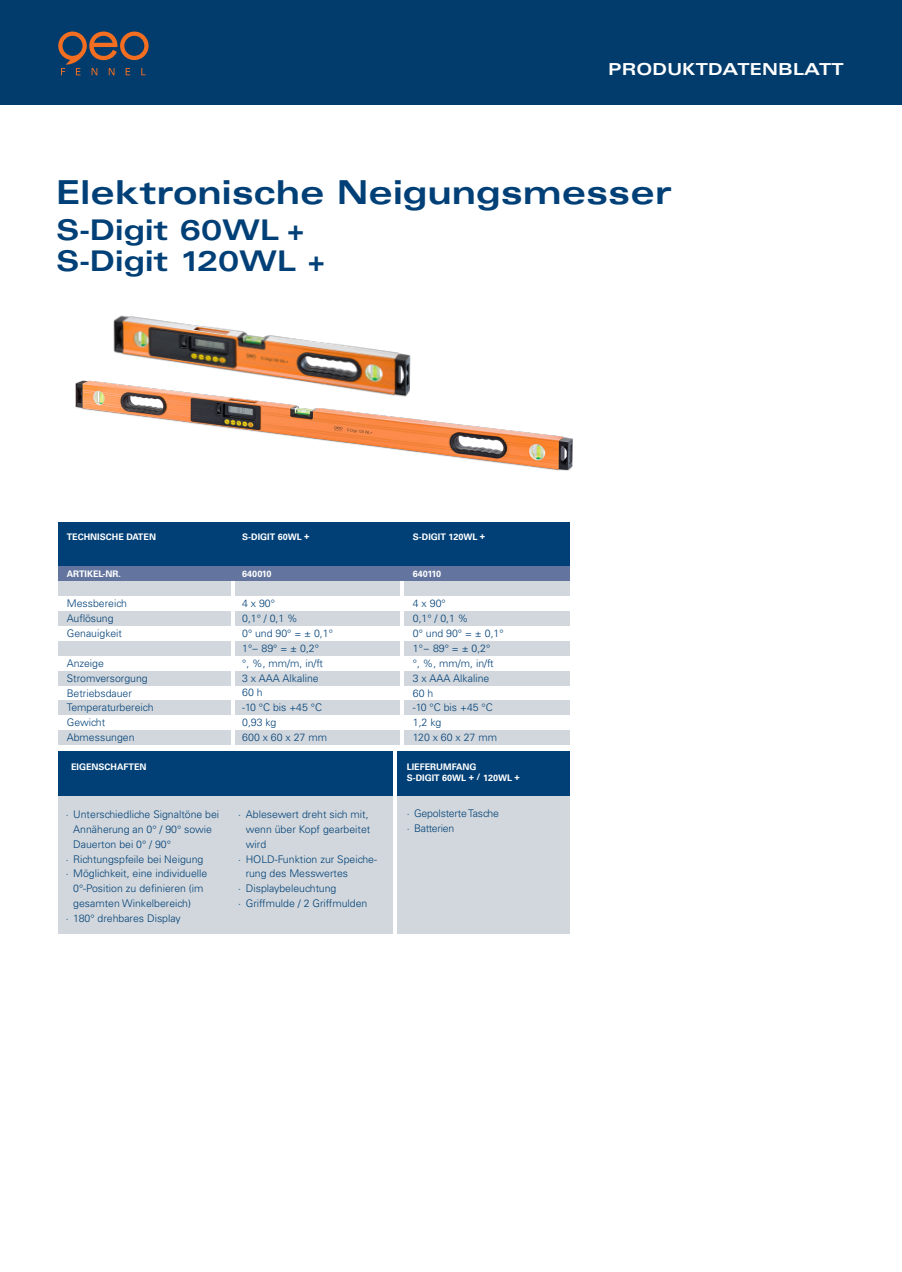
<style>
.page{position:relative;width:902px;height:1272px;background:#fff}
.page>*{position:absolute;margin:0;border:0;box-sizing:border-box;transform-origin:0 0}
.PRODUKT_4_Copy{font:700 expanded 33px "Univers LT Std";color:#014077}
.PRODUKT_2_Titel{font:700 expanded 28.5px "Univers LT Std";color:#014077}
.PRODUKT_2_Titel-2{font:700 expanded 16.5px "Univers LT Std";letter-spacing:.01em;color:#fff}
.Text_in_seitlichen_K{font:300 10.5px/14.9px "Univers LT Std";color:#014077}
.Text_in_Kästen{font:300 10.5px/14.9px "Univers LT Std";color:#014077}
.Text_in_seitlichen_K-2{font:300 10.5px "Univers LT Std";letter-spacing:-.02em;color:#014077}
.KASTEN_Head_blau{font:700 9px "Univers LT Std";color:#fff}
</style>
<div class="page">
<div style="left:0;top:0;width:901px;height:104px;background:#013c6c"></div>
<svg style="left:58px;top:32px;width:90px;height:43px"></svg>
<img style="left:75px;top:380px;width:498px;height:91px">
<img style="left:97px;top:315px;width:340px;height:104px">
<div style="left:404px;top:581px;width:165px;height:15px;background:#d1d7dc"></div>
<div style="left:404px;top:641px;width:165px;height:14px;background:#d1d7dc"></div>
<div style="left:404px;top:611px;width:165px;height:15px;background:#d1d7dc"></div>
<div style="left:404px;top:670px;width:165px;height:15px;background:#d1d7dc"></div>
<div style="left:404px;top:700px;width:165px;height:15px;background:#d1d7dc"></div>
<div style="left:404px;top:730px;width:165px;height:15px;background:#d1d7dc"></div>
<div style="left:234px;top:581px;width:165px;height:15px;background:#d1d7dc"></div>
<div style="left:58px;top:581px;width:172px;height:15px;background:#d1d7dc"></div>
<div style="left:234px;top:641px;width:165px;height:14px;background:#d1d7dc"></div>
<div style="left:58px;top:641px;width:172px;height:14px;background:#d1d7dc"></div>
<div style="left:234px;top:611px;width:165px;height:15px;background:#d1d7dc"></div>
<div style="left:58px;top:611px;width:172px;height:15px;background:#d1d7dc"></div>
<div style="left:58px;top:521px;width:511px;height:45px;background:#014077"></div>
<div style="left:234px;top:670px;width:165px;height:15px;background:#d1d7dc"></div>
<div style="left:58px;top:670px;width:172px;height:15px;background:#d1d7dc"></div>
<div style="left:234px;top:700px;width:165px;height:15px;background:#d1d7dc"></div>
<div style="left:58px;top:700px;width:172px;height:15px;background:#d1d7dc"></div>
<div style="left:397px;top:796px;width:172px;height:137px;background:#d1d7dc"></div>
<div style="left:58px;top:796px;width:335px;height:137px;background:#d1d7dc"></div>
<div style="left:58px;top:751px;width:335px;height:45px;background:#014077"></div>
<div style="left:58px;top:566px;width:511px;height:15px;background:#63749e"></div>
<div style="left:234px;top:730px;width:165px;height:15px;background:#d1d7dc"></div>
<div style="left:58px;top:730px;width:172px;height:15px;background:#d1d7dc"></div>
<div style="left:397px;top:751px;width:172px;height:45px;background:#014077"></div>
<p class="PRODUKT_2_Titel-2" style="left:608px;top:60px;width:237px">PRODUKTDATENBLATT</p>
<p class="PRODUKT_4_Copy" style="left:56px;top:173px;width:617px">Elektronische Neigungsmesser</p>
<p class="PRODUKT_2_Titel" style="left:56px;top:213px;width:250px">S-Digit 60WL +</p>
<p class="PRODUKT_2_Titel" style="left:56px;top:245px;width:270px">S-Digit 120WL +</p>
<p class="KASTEN_Head_blau" style="left:67px;top:531px;width:91px">TECHNISCHE DATEN</p>
<p class="KASTEN_Head_blau" style="left:242px;top:531px;width:69px">S-DIGIT 60WL +</p>
<p class="KASTEN_Head_blau" style="left:67px;top:569px;width:56px">ARTIKEL-NR.</p>
<p class="KASTEN_Head_blau" style="left:413px;top:531px;width:74px">S-DIGIT 120WL +</p>
<p class="KASTEN_Head_blau" style="left:242px;top:569px;width:31px">640010</p>
<p class="KASTEN_Head_blau" style="left:413px;top:569px;width:30px">640110</p>
<p class="Text_in_Kästen" style="left:67px;top:596px;width:62px">Messbereich</p>
<p class="Text_in_Kästen" style="left:67px;top:611px;width:48px">Auflösung</p>
<p class="Text_in_Kästen" style="left:67px;top:625px;width:57px">Genauigkeit</p>
<p class="Text_in_Kästen" style="left:67px;top:655px;width:39px">Anzeige</p>
<p class="Text_in_Kästen" style="left:67px;top:670px;width:82px">Stromversorgung</p>
<p class="Text_in_Kästen" style="left:67px;top:685px;width:67px">Betriebsdauer</p>
<p class="Text_in_Kästen" style="left:67px;top:700px;width:88px">Temperaturbereich</p>
<p class="Text_in_Kästen" style="left:67px;top:715px;width:69px">Gewicht<br>Abmessungen</p>
<p class="KASTEN_Head_blau" style="left:71px;top:761px;width:77px">EIGENSCHAFTEN</p>
<p class="Text_in_seitlichen_K" style="left:66px;top:806px;width:155px">∙ Unterschiedliche Signaltöne bei</p>
<p class="Text_in_seitlichen_K" style="left:73px;top:821px;width:140px">Annäherung an 0° / 90° sowie</p>
<p class="Text_in_seitlichen_K" style="left:73px;top:836px;width:99px">Dauerton bei 0° / 90°</p>
<p class="Text_in_seitlichen_K" style="left:66px;top:851px;width:139px">∙ Richtungspfeile bei Neigung</p>
<p class="Text_in_seitlichen_K" style="left:66px;top:866px;width:143px">∙ Möglichkeit, eine individuelle</p>
<p class="Text_in_seitlichen_K" style="left:73px;top:881px;width:132px">0°-Position zu definieren (im</p>
<p class="Text_in_seitlichen_K" style="left:73px;top:896px;width:119px">gesamten Winkelbereich)</p>
<p class="Text_in_seitlichen_K" style="left:66px;top:910px;width:116px">∙ 180° drehbares Display</p>
<p class="Text_in_Kästen" style="left:242px;top:596px;width:34px">4 x 90°</p>
<p class="Text_in_Kästen" style="left:242px;top:611px;width:57px">0,1° / 0,1 %</p>
<p class="Text_in_Kästen" style="left:242px;top:625px;width:92px">0° und 90° = ± 0,1°</p>
<p class="Text_in_Kästen" style="left:242px;top:640px;width:78px">1°– 89° = ± 0,2°</p>
<p class="Text_in_Kästen" style="left:242px;top:655px;width:82px">°, %, mm/m, in/ft</p>
<p class="Text_in_Kästen" style="left:242px;top:670px;width:78px">3 x AAA Alkaline</p>
<p class="Text_in_Kästen" style="left:242px;top:685px;width:22px">60 h</p>
<p class="Text_in_Kästen" style="left:242px;top:700px;width:81px">-10 °C bis +45 °C</p>
<p class="Text_in_Kästen" style="left:242px;top:715px;width:36px">0,93 kg</p>
<p class="Text_in_Kästen" style="left:242px;top:730px;width:86px">600 x 60 x 27 mm</p>
<p class="Text_in_seitlichen_K" style="left:246px;top:806px;width:126px;text-indent:-8px">∙ Ablesewert dreht sich mit, wenn über Kopf gearbeitet wird</p>
<p class="Text_in_seitlichen_K" style="left:246px;top:851px;width:133px;text-indent:-8px">∙ HOLD-Funktion zur Speiche&shy;rung des Messwertes</p>
<p class="Text_in_seitlichen_K" style="left:238px;top:881px;width:100px">∙ Displaybeleuchtung</p>
<p class="Text_in_seitlichen_K" style="left:238px;top:896px;width:131px">∙ Griffmulde / 2 Griffmulden</p>
<p class="Text_in_Kästen" style="left:413px;top:596px;width:34px">4 x 90°</p>
<p class="Text_in_Kästen" style="left:413px;top:611px;width:57px">0,1° / 0,1 %</p>
<p class="Text_in_Kästen" style="left:413px;top:625px;width:92px">0° und 90° = ± 0,1°</p>
<p class="Text_in_Kästen" style="left:413px;top:640px;width:79px">1°– 89° = ± 0,2°</p>
<p class="Text_in_Kästen" style="left:413px;top:655px;width:82px">°, %, mm/m, in/ft</p>
<p class="Text_in_Kästen" style="left:413px;top:670px;width:78px">3 x AAA Alkaline</p>
<p class="Text_in_Kästen" style="left:413px;top:685px;width:22px">60 h</p>
<p class="Text_in_Kästen" style="left:413px;top:700px;width:81px">-10 °C bis +45 °C</p>
<p class="Text_in_Kästen" style="left:413px;top:715px;width:30px">1,2 kg</p>
<p class="Text_in_Kästen" style="left:413px;top:730px;width:86px">120 x 60 x 27 mm</p>
<p class="KASTEN_Head_blau" style="left:407px;top:761px;width:71px">LIEFERUMFANG</p>
<p class="KASTEN_Head_blau" style="left:407px;top:772px;width:115px">S-DIGIT 60WL + / 120WL +</p>
<p class="Text_in_seitlichen_K-2" style="left:407px;top:806px;width:94px">· Gepolsterte Tasche</p>
<p class="Text_in_seitlichen_K-2" style="left:407px;top:821px;width:49px">· Batterien</p>
</div>
